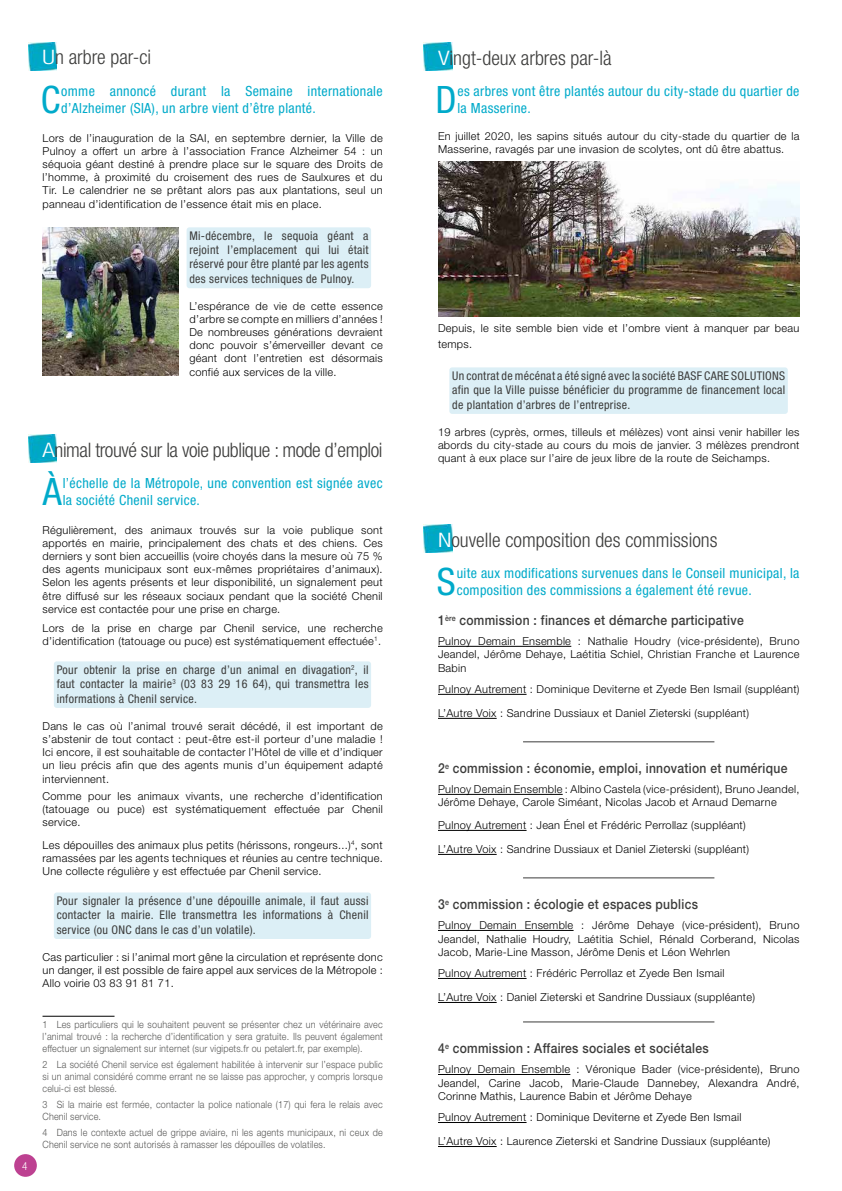
<style>
.page{position:relative;width:842px;height:1191px;background:#fff}
.page>*{position:absolute;margin:0;border:0;box-sizing:border-box;transform-origin:0 0}
.t1{font:condensed 37.8px "Helvetica Neue LT";color:#00aaca}
.t2{font:300 condensed 20px "Helvetica Neue LT";color:#3c3c3b}
.t3{font:300 condensed 20px "Helvetica Neue LT";letter-spacing:-.02em;color:#3c3c3b}
.t4{font:condensed 14px/17px "Helvetica Neue LT";letter-spacing:.025em;color:#00aaca}
.t5{font:500 13.8px "Helvetica Neue LT";letter-spacing:.025em;color:#3c3c3b;scale:.88 1}
.t6{font:condensed 12px/14.4px "Helvetica Neue LT";letter-spacing:.025em;color:#3c3c3b;text-align:justify}
.t7{font:300 11px/13.2px "Helvetica Neue LT";letter-spacing:.025em;color:#000;text-align:justify}
.t8{font:300 condensed 11px "Helvetica Neue LT";color:#fff}
.t9{font:300 10px/12px "Helvetica Neue LT";letter-spacing:.02em;color:#575756;text-align:justify;scale:.9 1}
.s1{color:#fff}
</style>
<div class="page">
<div style="left:14px;top:1154px;width:23px;height:22px;background:#bd4191;border-radius:50%"></div>
<hr style="left:438px;top:646px;width:133px;height:1px;background:#000">
<hr style="left:438px;top:694px;width:88px;height:1px;background:#000">
<hr style="left:438px;top:718px;width:59px;height:1px;background:#000">
<hr style="left:523px;top:741px;width:191px;height:1px;background:#3c3c3b">
<hr style="left:438px;top:794px;width:125px;height:1px;background:#000">
<hr style="left:438px;top:830px;width:89px;height:1px;background:#000">
<hr style="left:438px;top:854px;width:59px;height:1px;background:#000">
<hr style="left:523px;top:877px;width:191px;height:1px;background:#3c3c3b">
<hr style="left:438px;top:930px;width:136px;height:1px;background:#000">
<hr style="left:438px;top:978px;width:89px;height:1px;background:#000">
<hr style="left:438px;top:1002px;width:59px;height:1px;background:#000">
<hr style="left:523px;top:1021px;width:191px;height:1px;background:#3c3c3b">
<hr style="left:438px;top:1074px;width:132px;height:1px;background:#000">
<hr style="left:438px;top:1122px;width:89px;height:1px;background:#000">
<hr style="left:438px;top:1146px;width:59px;height:1px;background:#000">
<img style="left:424px;top:524px;width:28px;height:29px">
<div style="left:187px;top:227px;width:184px;height:61px;background:#dceff6;border-radius:3px"></div>
<img style="left:28px;top:43px;width:29px;height:28px">
<div style="left:54px;top:661px;width:317px;height:47px;background:#dceff6;border-radius:3px"></div>
<div style="left:54px;top:892px;width:317px;height:47px;background:#dceff6;border-radius:3px"></div>
<hr style="left:43px;top:1015px;width:72px;height:1px;background:#000">
<img style="left:28px;top:434px;width:29px;height:29px">
<div style="left:449px;top:367px;width:339px;height:47px;background:#dceff6;border-radius:3px"></div>
<img style="left:424px;top:43px;width:28px;height:28px">
<img style="left:438px;top:161px;width:361px;height:155px">
<img style="left:43px;top:227px;width:135px;height:149px">
<h2 class="t2" style="left:43px;top:46px;width:110px"><span class="s1">U</span>n arbre par-ci</h2>
<h1 class="t1" style="left:41px;top:78px;width:21px">C</h1>
<p class="t4" style="left:61px;top:83px;width:323px">omme annoncé durant la Semaine internationale d’Alzheimer (SIA), un arbre vient d’être planté.</p>
<p class="t7" style="left:43px;top:131px;width:342px">Lors de l’inauguration de la SAI, en septembre dernier, la Ville de Pulnoy a offert un arbre à l’association France Alzheimer 54 : un séquoia géant destiné à prendre place sur le square des Droits de l’homme, à proximité du croisement des rues de Saulxures et du Tir. Le calendrier ne se prêtant alors pas aux plantations, seul un panneau d’identification de l’essence était mis en place.</p>
<p class="t6" style="left:189px;top:228px;width:181px">Mi-décembre, le sequoia géant a rejoint l’emplacement qui lui était réservé pour être planté par les agents des services techniques de Pulnoy.</p>
<p class="t7" style="left:189px;top:299px;width:195px">L’espérance de vie de cette essence d’arbre se compte en milliers d’années !<br>De nombreuses générations devraient donc pouvoir s’émerveiller devant ce géant dont l’entretien est désormais confié aux services de la ville.</p>
<p class="t8" style="left:22px;top:1159px;width:7px">4</p>
<h2 class="t3" style="left:43px;top:438px;width:342px"><span class="s1">A</span>nimal trouvé sur la voie publique : mode d’emploi</h2>
<h1 class="t1" style="left:43px;top:470px;width:20px">À</h1>
<p class="t4" style="left:63px;top:474px;width:321px">l’échelle de la Métropole, une convention est signée avec la société Chenil service.</p>
<p class="t7" style="left:43px;top:523px;width:342px">Régulièrement, des animaux trouvés sur la voie publique sont apportés en mairie, principalement des chats et des chiens. Ces derniers y sont bien accueillis (voire choyés dans la mesure où 75 % des agents municipaux sont eux-mêmes propriétaires d’animaux).<br>Selon les agents présents et leur disponibilité, un signalement peut être diffusé sur les réseaux sociaux pendant que la société Chenil service est contactée pour une prise en charge.</p>
<p class="t7" style="left:43px;top:621px;width:342px">Lors de la prise en charge par Chenil service, une recherche d’identification (tatouage ou puce) est systématiquement effectuée<sup>1</sup>.</p>
<p class="t6" style="left:57px;top:662px;width:313px">Pour obtenir la prise en charge d’un animal en divagation<sup>2</sup>, il faut contacter la mairie<sup>3</sup> (03 83 29 16 64), qui transmettra les informations à Chenil service.</p>
<p class="t7" style="left:43px;top:719px;width:342px">Dans le cas où l’animal trouvé serait décédé, il est important de s’abstenir de tout contact : peut-être est-il porteur d’une maladie !<br>Ici encore, il est souhaitable de contacter l’Hôtel de ville et d’indiquer un lieu précis afin que des agents munis d’un équipement adapté interviennent.</p>
<p class="t7" style="left:43px;top:789px;width:342px">Comme pour les animaux vivants, une recherche d’identification (tatouage ou puce) est systématiquement effectuée par Chenil service.</p>
<p class="t7" style="left:43px;top:838px;width:342px">Les dépouilles des animaux plus petits (hérissons, rongeurs...)<sup>4</sup>, sont ramassées par les agents techniques et réunies au centre technique.<br>Une collecte régulière y est effectuée par Chenil service.</p>
<p class="t6" style="left:57px;top:893px;width:313px">Pour signaler la présence d’une dépouille animale, il faut aussi contacter la mairie. Elle transmettra les informations à Chenil service (ou ONC dans le cas d’un volatile).</p>
<p class="t7" style="left:43px;top:950px;width:342px">Cas particulier : si l’animal mort gêne la circulation et représente donc un danger, il est possible de faire appel aux services de la Métropole :<br>Allo voirie 03 83 91 81 71.</p>
<p class="t9" style="left:43px;top:1018px;width:379px">1 Les particuliers qui le souhaitent peuvent se présenter chez un vétérinaire avec l’animal trouvé : la recherche d’identification y sera gratuite. Ils peuvent également effectuer un signalement sur internet (sur vigipets.fr ou petalert.fr, par exemple).</p>
<p class="t9" style="left:43px;top:1058px;width:379px">2 La société Chenil service est également habilitée à intervenir sur l’espace public si un animal considéré comme errant ne se laisse pas approcher, y compris lorsque celui-ci est blessé.</p>
<p class="t9" style="left:43px;top:1098px;width:380px">3 Si la mairie est fermée, contacter la police nationale (17) qui fera le relais avec<br>Chenil service.</p>
<p class="t9" style="left:43px;top:1126px;width:379px">4 Dans le contexte actuel de grippe aviaire, ni les agents municipaux, ni ceux de<br>Chenil service ne sont autorisés à ramasser les dépouilles de volatiles.</p>
<h2 class="t2" style="left:438px;top:46px;width:175px"><span class="s1">V</span>ingt-deux arbres par-là</h2>
<h1 class="t1" style="left:435px;top:78px;width:23px">D</h1>
<p class="t4" style="left:457px;top:83px;width:344px">es arbres vont être plantés autour du city-stade du quartier de la Masserine.</p>
<p class="t7" style="left:438px;top:129px;width:363px">En juillet 2020, les sapins situés autour du city-stade du quartier de la<br>Masserine, ravagés par une invasion de scolytes, ont dû être abattus.</p>
<p class="t7" style="left:438px;top:319px;width:363px;line-height:16px">Depuis, le site semble bien vide et l’ombre vient à manquer par beau temps.</p>
<p class="t6" style="left:452px;top:368px;width:335px">Un contrat de mécénat a été signé avec la société BASF CARE SOLUTIONS afin que la Ville puisse bénéficier du programme de financement local de plantation d’arbres de l’entreprise.</p>
<p class="t7" style="left:438px;top:425px;width:363px">19 arbres (cyprès, ormes, tilleuls et mélèzes) vont ainsi venir habiller les abords du city-stade au cours du mois de janvier. 3 mélèzes prendront quant à eux place sur l’aire de jeux libre de la route de Seichamps.</p>
<h2 class="t2" style="left:438px;top:528px;width:281px"><span class="s1">N</span>ouvelle composition des commissions</h2>
<h1 class="t1" style="left:437px;top:560px;width:20px">S</h1>
<p class="t4" style="left:457px;top:564px;width:344px">uite aux modifications survenues dans le Conseil municipal, la composition des commissions a également été revue.</p>
<p class="t5" style="left:438px;top:612px;width:349px">1<sup>ère</sup> commission : finances et démarche participative</p>
<p class="t7" style="left:438px;top:634px;width:363px">Pulnoy Demain Ensemble : Nathalie Houdry (vice-présidente), Bruno Jeandel, Jérôme Dehaye, Laétitia Schiel, Christian Franche et Laurence Babin</p>
<p class="t7" style="left:438px;top:677px;width:363px;line-height:24px">Pulnoy Autrement : Dominique Deviterne et Zyede Ben Ismail (suppléant)<br>L’Autre Voix : Sandrine Dussiaux et Daniel Zieterski (suppléant)</p>
<p class="t5" style="left:438px;top:760px;width:398px">2<sup>e</sup> commission : économie, emploi, innovation et numérique</p>
<p class="t7" style="left:438px;top:782px;width:363px">Pulnoy Demain Ensemble : Albino Castela (vice-président), Bruno Jeandel,<br>Jérôme Dehaye, Carole Siméant, Nicolas Jacob et Arnaud Demarne</p>
<p class="t7" style="left:438px;top:813px;width:313px;line-height:24px">Pulnoy Autrement : Jean Énel et Frédéric Perrollaz (suppléant)<br>L’Autre Voix : Sandrine Dussiaux et Daniel Zieterski (suppléant)</p>
<p class="t5" style="left:438px;top:896px;width:297px">3<sup>e</sup> commission : écologie et espaces publics</p>
<p class="t7" style="left:438px;top:918px;width:363px">Pulnoy Demain Ensemble : Jérôme Dehaye (vice-président), Bruno Jeandel, Nathalie Houdry, Laétitia Schiel, Rénald Corberand, Nicolas Jacob, Marie-Line Masson, Jérôme Denis et Léon Wehrlen</p>
<p class="t7" style="left:438px;top:961px;width:319px;line-height:24px">Pulnoy Autrement : Frédéric Perrollaz et Zyede Ben Ismail<br>L’Autre Voix : Daniel Zieterski et Sandrine Dussiaux (suppléante)</p>
<p class="t5" style="left:438px;top:1040px;width:309px">4<sup>e</sup> commission : Affaires sociales et sociétales</p>
<p class="t7" style="left:438px;top:1062px;width:363px">Pulnoy Demain Ensemble : Véronique Bader (vice-présidente), Bruno Jeandel, Carine Jacob, Marie-Claude Dannebey, Alexandra André, Corinne Mathis, Laurence Babin et Jérôme Dehaye</p>
<p class="t7" style="left:438px;top:1105px;width:334px;line-height:24px">Pulnoy Autrement : Dominique Deviterne et Zyede Ben Ismail<br>L’Autre Voix : Laurence Zieterski et Sandrine Dussiaux (suppléante)</p>
</div>
